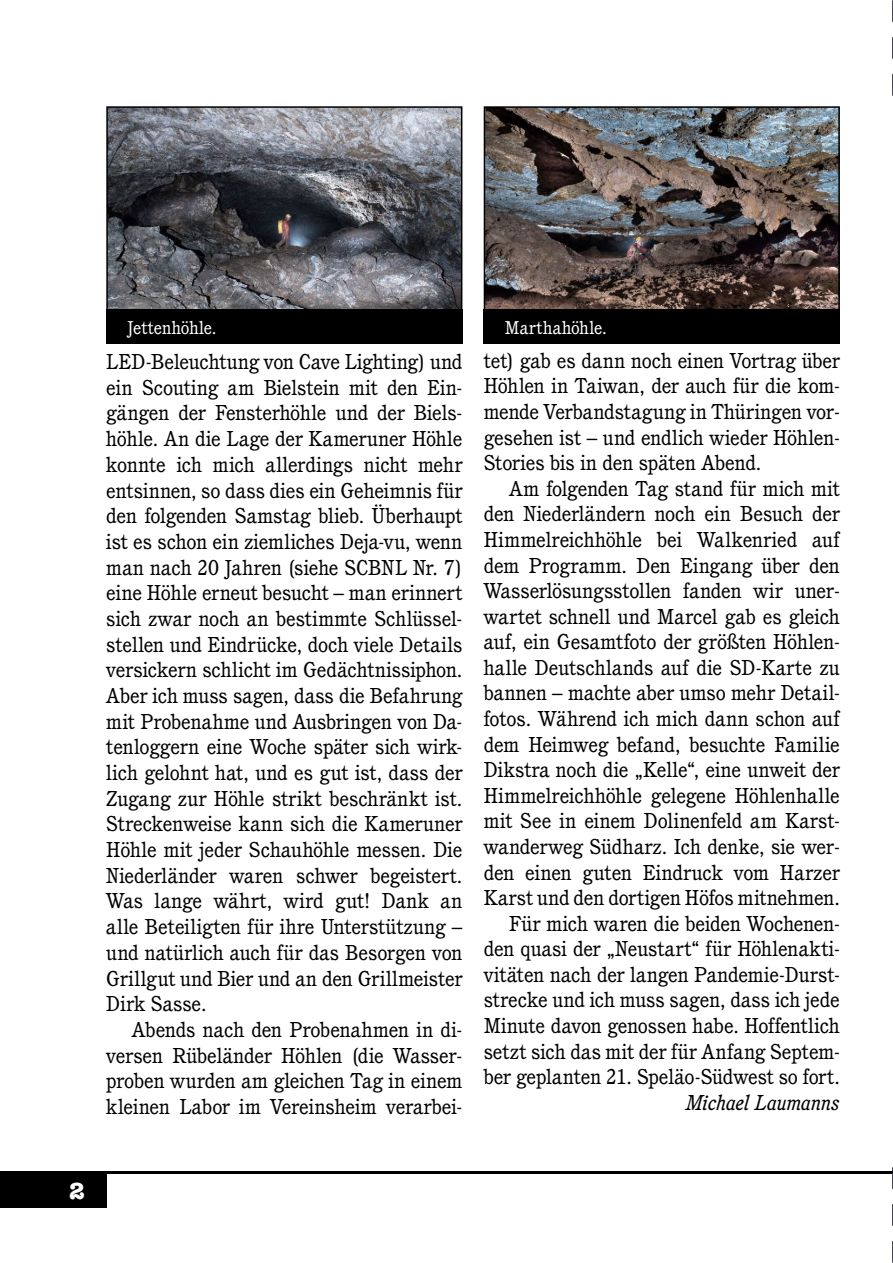
<style>
.page{position:relative;width:893px;height:1263px;background:#fff}
.page>*{position:absolute;margin:0;border:0;box-sizing:border-box;transform-origin:0 0}
.t1{font:700 24px "American Typewriter";color:#fff}
.Body{font:21px/25.7px "Cushing";letter-spacing:-.005em;color:#000;text-align:justify}
.Author{font:italic 21px "Cushing";color:#000}
.Bildtitel{font:18px "Cushing";letter-spacing:.01em;color:#fff}
</style>
<div class="page">
<hr style="left:0;top:1171px;width:893px;height:3px;background:#000">
<svg style="left:892px;top:1168px;width:1px;height:94px"></svg>
<svg style="left:892px;top:1px;width:1px;height:94px"></svg>
<div style="left:0;top:1174px;width:106px;height:34px;background:#000"></div>
<img style="left:109px;top:109px;width:350px;height:200px">
<div style="left:106px;top:106px;width:356px;height:229px;border:2px solid #000"></div>
<div style="left:106px;top:309px;width:356px;height:34px;background:#000"></div>
<img style="left:487px;top:109px;width:350px;height:201px">
<div style="left:484px;top:106px;width:356px;height:210px;border:2px solid #000"></div>
<div style="left:484px;top:310px;width:356px;height:34px;background:#000"></div>
<p class="Bildtitel" style="left:128px;top:317px;width:91px">Jettenhöhle.</p>
<p class="Bildtitel" style="left:505px;top:317px;width:103px">Marthahöhle.</p>
<p class="Body" style="left:106px;top:349px;width:358px">LED-Beleuchtung von Cave Lighting) und ein Scouting am Bielstein mit den Ein&shy;gängen der Fensterhöhle und der Biels&shy;höhle. An die Lage der Kameruner Höhle konnte ich mich allerdings nicht mehr entsinnen, so dass dies ein Geheimnis für den folgenden Samstag blieb. Überhaupt ist es schon ein ziemliches Deja-vu, wenn man nach 20 Jahren (siehe SCBNL Nr. 7) eine Höhle erneut besucht – man erinnert sich zwar noch an bestimmte Schlüssel&shy;stellen und Eindrücke, doch viele Details versickern schlicht im Gedächtnissiphon.<br>Aber ich muss sagen, dass die Befahrung mit Probenahme und Ausbringen von Da&shy;tenloggern eine Woche später sich wirk&shy;lich gelohnt hat, und es gut ist, dass der Zugang zur Höhle strikt beschränkt ist.<br>Streckenweise kann sich die Kameruner Höhle mit jeder Schauhöhle messen. Die Niederländer waren schwer begeistert.<br>Was lange währt, wird gut! Dank an alle Beteiligten für ihre Unterstützung – und natürlich auch für das Besorgen von Grillgut und Bier und an den Grillmeister Dirk Sasse.</p>
<p class="Body" style="left:106px;top:1016px;width:358px;text-indent:26px">Abends nach den Probenahmen in di&shy;versen Rübeländer Höhlen (die Wasser&shy;proben wurden am gleichen Tag in einem kleinen Labor im Vereinsheim verarbei-</p>
<p class="Body" style="left:484px;top:347px;width:358px">tet) gab es dann noch einen Vortrag über Höhlen in Taiwan, der auch für die kom&shy;mende Verbandstagung in Thüringen vor&shy;gesehen ist – und endlich wieder Höhlen-Stories bis in den späten Abend.</p>
<p class="Body" style="left:484px;top:475px;width:358px;text-indent:26px">Am folgenden Tag stand für mich mit den Niederländern noch ein Besuch der Himmelreichhöhle bei Walkenried auf dem Programm. Den Eingang über den Wasserlösungsstollen fanden wir uner&shy;wartet schnell und Marcel gab es gleich auf, ein Gesamtfoto der größten Höhlen&shy;halle Deutschlands auf die SD-Karte zu bannen – machte aber umso mehr Detail&shy;fotos. Während ich mich dann schon auf dem Heimweg befand, besuchte Familie Dikstra noch die „Kelle“, eine unweit der Himmelreichhöhle gelegene Höhlenhalle mit See in einem Dolinenfeld am Karst&shy;wanderweg Südharz. Ich denke, sie wer&shy;den einen guten Eindruck vom Harzer Karst und den dortigen Höfos mitnehmen.</p>
<p class="Body" style="left:484px;top:910px;width:358px;text-indent:26px">Für mich waren die beiden Wochenen&shy;den quasi der „Neustart“ für Höhlenakti&shy;vitäten nach der langen Pandemie-Durst&shy;strecke und ich muss sagen, dass ich jede Minute davon genossen habe. Hoffentlich setzt sich das mit der für Anfang Septem&shy;ber geplanten 21. Speläo-Südwest so fort.</p>
<p class="Author" style="left:686px;top:1089px;width:155px">Michael Laumanns</p>
<p class="t1" style="left:69px;top:1170px;width:17px">2</p>
</div>
